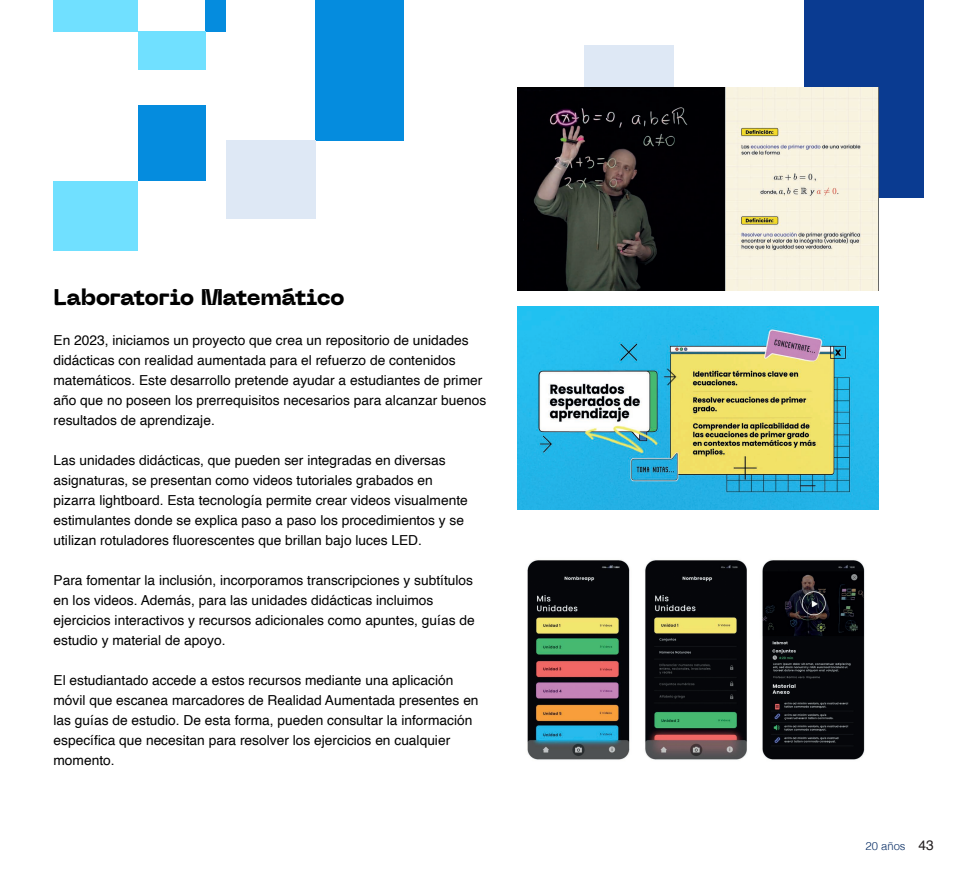
<style>
.page{position:relative;width:957px;height:869px;background:#fff}
.page>*{position:absolute;margin:0;border:0;box-sizing:border-box;transform-origin:0 0}
.t1{font:800 22.5px "Neue Machina";letter-spacing:-.03em;color:#000}
.t2{font:13.75px/20px "Helvetica";color:#000}
.t3{font:300 11.25px "Helvetica";color:#052b63}
.s1{font-weight:400;font-size:13.75px;color:#231f20}
</style>
<div class="page">
<div style="left:584px;top:45px;width:89px;height:68px;background:#dee8f5"></div>
<div style="left:804px;top:0;width:119px;height:197px;background:#0a3b91"></div>
<img style="left:517px;top:87px;width:361px;height:203px">
<img style="left:517px;top:306px;width:361px;height:203px">
<img style="left:527px;top:560px;width:338px;height:200px">
<div style="left:316px;top:0;width:88px;height:140px;background:#058cde"></div>
<div style="left:226px;top:140px;width:90px;height:79px;background:#dee8f5"></div>
<div style="left:53px;top:0;width:85px;height:31px;background:#70e0ff"></div>
<div style="left:138px;top:105px;width:67px;height:76px;background:#058cde"></div>
<div style="left:205px;top:0;width:21px;height:31px;background:#058cde"></div>
<div style="left:138px;top:31px;width:67px;height:38px;background:#70e0ff"></div>
<div style="left:53px;top:181px;width:85px;height:69px;background:#70e0ff"></div>
<p class="t1" style="left:54px;top:282px;width:293px">Laboratorio Matemático</p>
<p class="t2" style="left:54px;top:330px;width:434px">En 2023, iniciamos un proyecto que crea un repositorio de unidades didácticas con realidad aumentada para el refuerzo de contenidos matemáticos. Este desarrollo pretende ayudar a estudiantes de primer año que no poseen los prerrequisitos necesarios para alcanzar buenos resultados de aprendizaje.</p>
<p class="t2" style="left:54px;top:450px;width:416px">Las unidades didácticas, que pueden ser integradas en diversas asignaturas, se presentan como videos tutoriales grabados en pizarra lightboard. Esta tecnología permite crear videos visualmente estimulantes donde se explica paso a paso los procedimientos y se utilizan rotuladores fluorescentes que brillan bajo luces LED.</p>
<p class="t2" style="left:54px;top:570px;width:423px">Para fomentar la inclusión, incorporamos transcripciones y subtítulos en los videos. Además, para las unidades didácticas incluimos ejercicios interactivos y recursos adicionales como apuntes, guías de estudio y material de apoyo.</p>
<p class="t2" style="left:54px;top:670px;width:426px">El estudiantado accede a estos recursos mediante una aplicación móvil que escanea marcadores de Realidad Aumentada presentes en las guías de estudio. De esta forma, pueden consultar la información específica que necesitan para resolver los ejercicios en cualquier momento.</p>
<p class="t3" style="left:865px;top:836px;width:70px">20 años <span class="s1">43</span></p>
</div>
